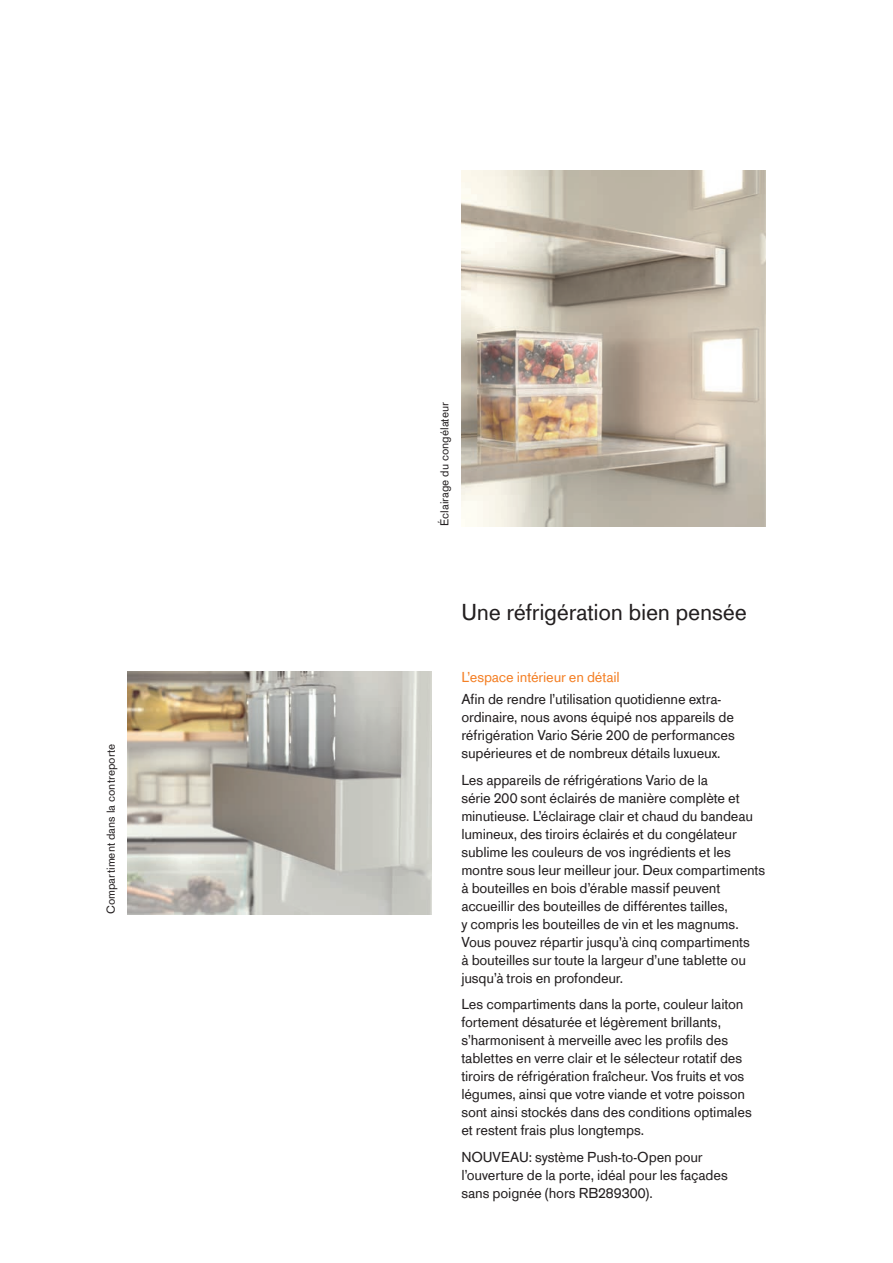
<style>
.page{position:relative;width:893px;height:1263px;background:#fff}
.page>*{position:absolute;margin:0;border:0;box-sizing:border-box;transform-origin:0 0}
.t1{font:24px "Gaggenau";letter-spacing:-.01em;color:#231f20}
.t2{font:15px/18px "Gaggenau";letter-spacing:-.015em;color:#231f20}
.t3{font:15px "Gaggenau";letter-spacing:-.015em;color:#f48026}
.t4{font:12px "Gaggenau";letter-spacing:.005em;color:#231f20}
</style>
<div class="page">
<img style="left:461px;top:170px;width:304px;height:356px">
<img style="left:128px;top:672px;width:304px;height:242px">
<p class="t4" style="left:104px;top:914px;width:172px;rotate:-90deg">Compartiment dans la contreporte</p>
<p class="t4" style="left:437px;top:526px;width:125px;rotate:-90deg">Éclairage du congélateur</p>
<h1 class="t1" style="left:461px;top:597px;width:287px">Une réfrigération bien pensée</h1>
<p class="t3" style="left:461px;top:668px;width:160px">L’espace intérieur en détail</p>
<p class="t2" style="left:461px;top:690px;width:275px">Afin de rendre l’utilisation quotidienne extra&shy;ordinaire, nous avons équipé nos appareils de réfrigération Vario Série 200 de performances supérieures et de nombreux détails luxueux.</p>
<p class="t2" style="left:461px;top:770px;width:306px">Les appareils de réfrigérations Vario de la<br>série 200 sont éclairés de manière complète et minutieuse. L’éclairage clair et chaud du bandeau lumineux, des tiroirs éclairés et du congélateur sublime les couleurs de vos ingrédients et les montre sous leur meilleur jour. Deux compartiments à bouteilles en bois d’érable massif peuvent accueillir des bouteilles de différentes tailles,<br>y compris les bouteilles de vin et les magnums.<br>Vous pouvez répartir jusqu’à cinq compartiments<br>à bouteilles sur toute la largeur d’une tablette ou jusqu’à trois en profondeur.</p>
<p class="t2" style="left:461px;top:995px;width:292px">Les compartiments dans la porte, couleur laiton fortement désaturée et légèrement brillants, s’harmonisent à merveille avec les profils des tablettes en verre clair et le sélecteur rotatif des tiroirs de réfrigération fraîcheur. Vos fruits et vos légumes, ainsi que votre viande et votre poisson sont ainsi stockés dans des conditions optimales et restent frais plus longtemps.</p>
<p class="t2" style="left:461px;top:1147px;width:268px">NOUVEAU: système Push-to-Open pour l’ouverture de la porte, idéal pour les façades sans poignée (hors RB289300).</p>
</div>
